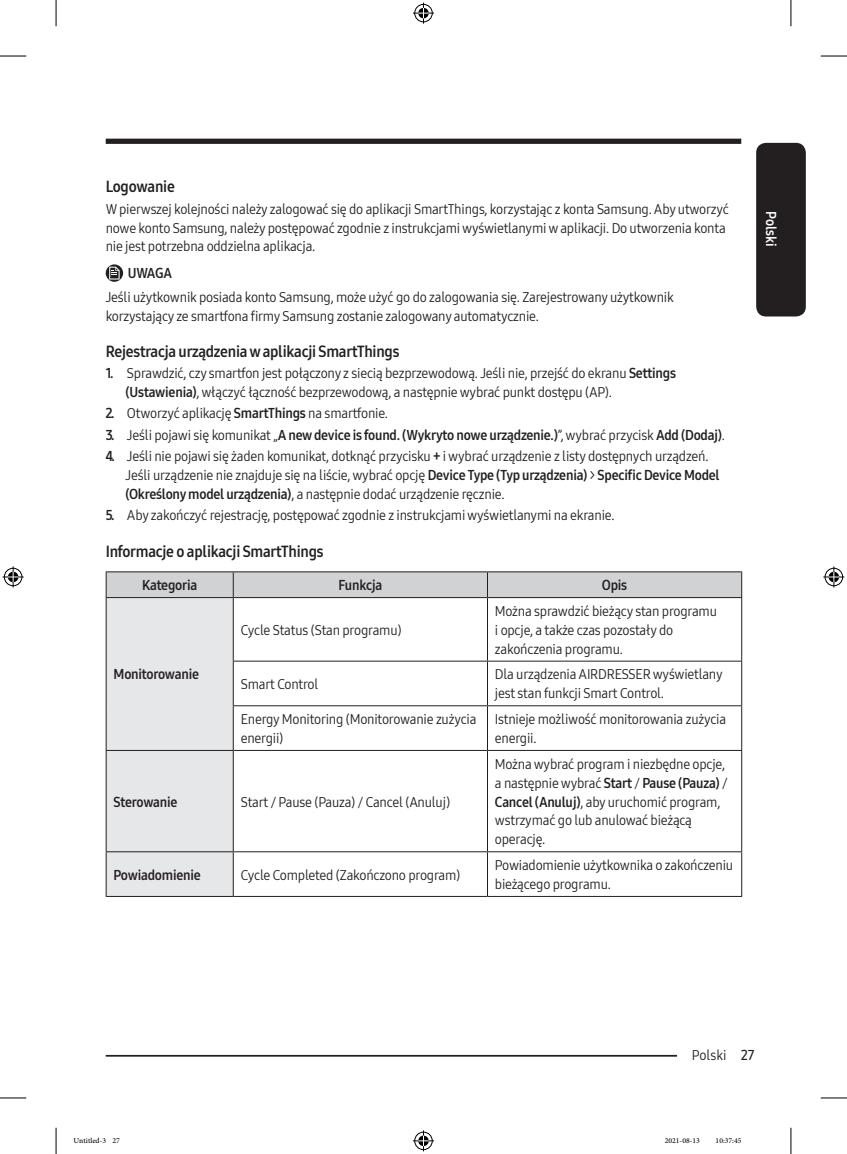
<style>
.page{position:relative;width:847px;height:1154px;background:#fff}
.page>*{position:absolute;margin:0;border:0;box-sizing:border-box;transform-origin:0 0}
.t1{font:15.75px "Samsung One 700 C";letter-spacing:-.015em;color:#231f20}
.t2{font:14px/18.9px "Samsung One 400 C";letter-spacing:-.015em;color:#231f20}
.P_Center{font:14px "Samsung One 700 C";letter-spacing:-.015em;color:#231f20}
.t3{font:14px "Samsung One 700 C";color:#fff}
.DL_DT_Icon{font:14px "Samsung One 700 C";letter-spacing:-.025em;color:#231f20}
.t4{font:10.5px "Adobe Arabic";color:#000}
.s1{font-family:"Samsung One 700 C"}
.s2{font-family:"Samsung One 400 C"}
.s3{font-family:"Samsung One 600 C"}
</style>
<div class="page">
<div style="left:755px;top:143px;width:50px;height:173px;background:#231f20;border-radius:10px"></div>
<div style="left:106px;top:139px;width:635px;height:5px;background:#231f20"></div>
<hr style="left:106px;top:1055px;width:605px;height:1px;background:#231f20">
<div style="left:676px;top:1045px;width:65px;height:17px;background:#fff"></div>
<svg style="left:106px;top:264px;width:17px;height:18px"></svg>
<svg style="left:109px;top:267px;width:11px;height:12px"></svg>
<hr style="left:106px;top:571px;width:127px;height:1px;background:#231f20">
<hr style="left:233px;top:571px;width:254px;height:1px;background:#231f20">
<hr style="left:487px;top:571px;width:254px;height:1px;background:#231f20">
<svg style="left:106px;top:572px;width:636px;height:324px"></svg>
<hr style="left:106px;top:597px;width:127px;height:1px;background:#231f20">
<hr style="left:106px;top:598px;width:1px;height:63px;background:#231f20">
<hr style="left:233px;top:597px;width:254px;height:1px;background:#231f20">
<hr style="left:233px;top:598px;width:1px;height:63px;background:#231f20">
<hr style="left:487px;top:597px;width:254px;height:1px;background:#231f20">
<hr style="left:487px;top:598px;width:1px;height:63px;background:#231f20">
<hr style="left:741px;top:598px;width:1px;height:63px;background:#231f20">
<hr style="left:106px;top:661px;width:1px;height:45px;background:#231f20">
<hr style="left:233px;top:661px;width:254px;height:1px;background:#231f20">
<hr style="left:233px;top:661px;width:1px;height:44px;background:#231f20">
<hr style="left:487px;top:661px;width:254px;height:1px;background:#231f20">
<hr style="left:487px;top:661px;width:1px;height:44px;background:#231f20">
<hr style="left:741px;top:661px;width:1px;height:44px;background:#231f20">
<hr style="left:106px;top:706px;width:1px;height:44px;background:#231f20">
<hr style="left:233px;top:705px;width:254px;height:1px;background:#231f20">
<hr style="left:233px;top:706px;width:1px;height:44px;background:#231f20">
<hr style="left:487px;top:705px;width:254px;height:1px;background:#231f20">
<hr style="left:487px;top:706px;width:1px;height:44px;background:#231f20">
<hr style="left:741px;top:706px;width:1px;height:44px;background:#231f20">
<hr style="left:106px;top:750px;width:127px;height:1px;background:#231f20">
<hr style="left:106px;top:751px;width:1px;height:100px;background:#231f20">
<hr style="left:233px;top:750px;width:254px;height:1px;background:#231f20">
<hr style="left:233px;top:751px;width:1px;height:100px;background:#231f20">
<hr style="left:487px;top:750px;width:254px;height:1px;background:#231f20">
<hr style="left:487px;top:751px;width:1px;height:100px;background:#231f20">
<hr style="left:741px;top:751px;width:1px;height:100px;background:#231f20">
<hr style="left:106px;top:851px;width:127px;height:1px;background:#231f20">
<hr style="left:106px;top:852px;width:1px;height:44px;background:#231f20">
<hr style="left:233px;top:851px;width:254px;height:1px;background:#231f20">
<hr style="left:233px;top:852px;width:1px;height:44px;background:#231f20">
<hr style="left:487px;top:851px;width:254px;height:1px;background:#231f20">
<hr style="left:487px;top:852px;width:1px;height:44px;background:#231f20">
<hr style="left:741px;top:852px;width:1px;height:44px;background:#231f20">
<hr style="left:106px;top:896px;width:127px;height:1px;background:#231f20">
<hr style="left:233px;top:896px;width:254px;height:1px;background:#231f20">
<hr style="left:487px;top:896px;width:254px;height:1px;background:#231f20">
<svg style="left:0;top:56px;width:26px;height:1px"></svg>
<svg style="left:820px;top:56px;width:26px;height:1px"></svg>
<svg style="left:0;top:1097px;width:26px;height:1px"></svg>
<svg style="left:820px;top:1097px;width:26px;height:1px"></svg>
<svg style="left:56px;top:0;width:1px;height:26px"></svg>
<svg style="left:56px;top:1128px;width:1px;height:26px"></svg>
<svg style="left:790px;top:0;width:1px;height:26px"></svg>
<svg style="left:790px;top:1128px;width:1px;height:26px"></svg>
<svg style="left:413px;top:3px;width:21px;height:21px"></svg>
<svg style="left:413px;top:1130px;width:21px;height:21px"></svg>
<svg style="left:3px;top:566px;width:21px;height:21px"></svg>
<svg style="left:823px;top:566px;width:21px;height:21px"></svg>
<h3 class="t1" style="left:106px;top:176px;width:71px">Logowanie</h3>
<p class="t2" style="left:106px;top:199px;width:624px">Wpierwszej kolejności należy zalogować się do aplikacji SmartThings, korzystając z konta Samsung. Aby utworzyć nowe konto Samsung, należy postępować zgodnie z instrukcjami wyświetlanymi w aplikacji. Do utworzenia konta nie jest potrzebna oddzielna aplikacja.</p>
<p class="DL_DT_Icon" style="left:128px;top:263px;width:46px">UWAGA</p>
<p class="t2" style="left:106px;top:287px;width:569px">Jeśli użytkownik posiada konto Samsung, może użyć go do zalogowania się. Zarejestrowany użytkownik korzystający ze smartfona firmy Samsung zostanie zalogowany automatycznie.</p>
<h3 class="t1" style="left:106px;top:341px;width:295px">Rejestracja urządzenia w aplikacji SmartThings</h3>
<p class="t2" style="left:125px;top:364px;width:552px;text-indent:-20px"><span class="s1">1.</span> Sprawdzić, czy smartfon jest połączony z siecią bezprzewodową. Jeśli nie, przejść do ekranu <span class="s1">Settings (Ustawienia)</span>, włączyć łączność bezprzewodową, a następnie wybrać punkt dostępu (AP).</p>
<p class="t2" style="left:106px;top:404px;width:284px"><span class="s1">2.</span> Otworzyć aplikację <span class="s1">SmartThings</span> na smartfonie.</p>
<p class="P_Center" style="left:106px;top:425px;width:620px">3. <span class="s2">Jeśli pojawi się komunikat „</span>A new device is found. (Wykryto nowe urządzenie.)<span class="s2">”, wybrać przycisk</span> Add (Dodaj)<span class="s2">.</span></p>
<p class="t2" style="left:125px;top:447px;width:595px;text-indent:-20px"><span class="s1">4.</span> Jeśli nie pojawi się żaden komunikat, dotknąć przycisku <span class="s1">+</span> i wybrać urządzenie z listy dostępnych urządzeń.<br>Jeśli urządzenie nie znajduje się na liście, wybrać opcję <span class="s1">Device Type (Typ urządzenia)</span> &gt; <span class="s1">Specific Device Model (Określony model urządzenia)</span>, a następnie dodać urządzenie ręcznie.</p>
<p class="t2" style="left:106px;top:506px;width:510px"><span class="s1">5.</span> Aby zakończyć rejestrację, postępować zgodnie z instrukcjami wyświetlanymi na ekranie.</p>
<h3 class="t1" style="left:106px;top:540px;width:219px">Informacje o aplikacji SmartThings</h3>
<p class="P_Center" style="left:142px;top:576px;width:57px">Kategoria</p>
<p class="P_Center" style="left:338px;top:576px;width:45px">Funkcja</p>
<p class="P_Center" style="left:601px;top:576px;width:27px">Opis</p>
<p class="P_Center" style="left:113px;top:665px;width:87px">Monitorowanie</p>
<p class="t2" style="left:240px;top:620px;width:162px">Cycle Status (Stan programu)</p>
<p class="t2" style="left:494px;top:601px;width:223px">Można sprawdzić bieżący stan programu i opcje, a także czas pozostały do zakończenia programu.</p>
<p class="t2" style="left:240px;top:674px;width:79px">Smart Control</p>
<p class="t2" style="left:494px;top:665px;width:229px">Dla urządzenia AIRDRESSER wyświetlany jest stan funkcji Smart Control.</p>
<p class="t2" style="left:240px;top:709px;width:237px">Energy Monitoring (Monitorowanie zużycia energii)</p>
<p class="t2" style="left:494px;top:709px;width:233px">Istnieje możliwość monitorowania zużycia energii.</p>
<p class="P_Center" style="left:113px;top:792px;width:65px">Sterowanie</p>
<p class="t2" style="left:240px;top:792px;width:211px">Start / Pause (Pauza) / Cancel (Anuluj)</p>
<p class="t2" style="left:494px;top:754px;width:234px">Można wybrać program i niezbędne opcje, a następnie wybrać <span class="s1">Start</span> / <span class="s1">Pause (Pauza)</span> / <span class="s1">Cancel (Anuluj)</span>, aby uruchomić program, wstrzymać go lub anulować bieżącą operację.</p>
<p class="P_Center" style="left:113px;top:865px;width:89px">Powiadomienie</p>
<p class="t2" style="left:240px;top:865px;width:221px">Cycle Completed (Zakończono program)</p>
<p class="t2" style="left:494px;top:855px;width:239px">Powiadomienie użytkownika o zakończeniu bieżącego programu.</p>
<p class="t3" style="left:780px;top:211px;width:37px;rotate:90deg">Polski</p>
<p class="t2" style="left:691px;top:1045px;width:64px">Polski <span class="s3">27</span></p>
<p class="t4" style="left:74px;top:1133px;width:48px">Untitled-3 27</p>
<p class="t4" style="left:664px;top:1133px;width:37px">2021-08-13</p>
<p class="t4" style="left:715px;top:1133px;width:27px">10:37:45</p>
</div>
